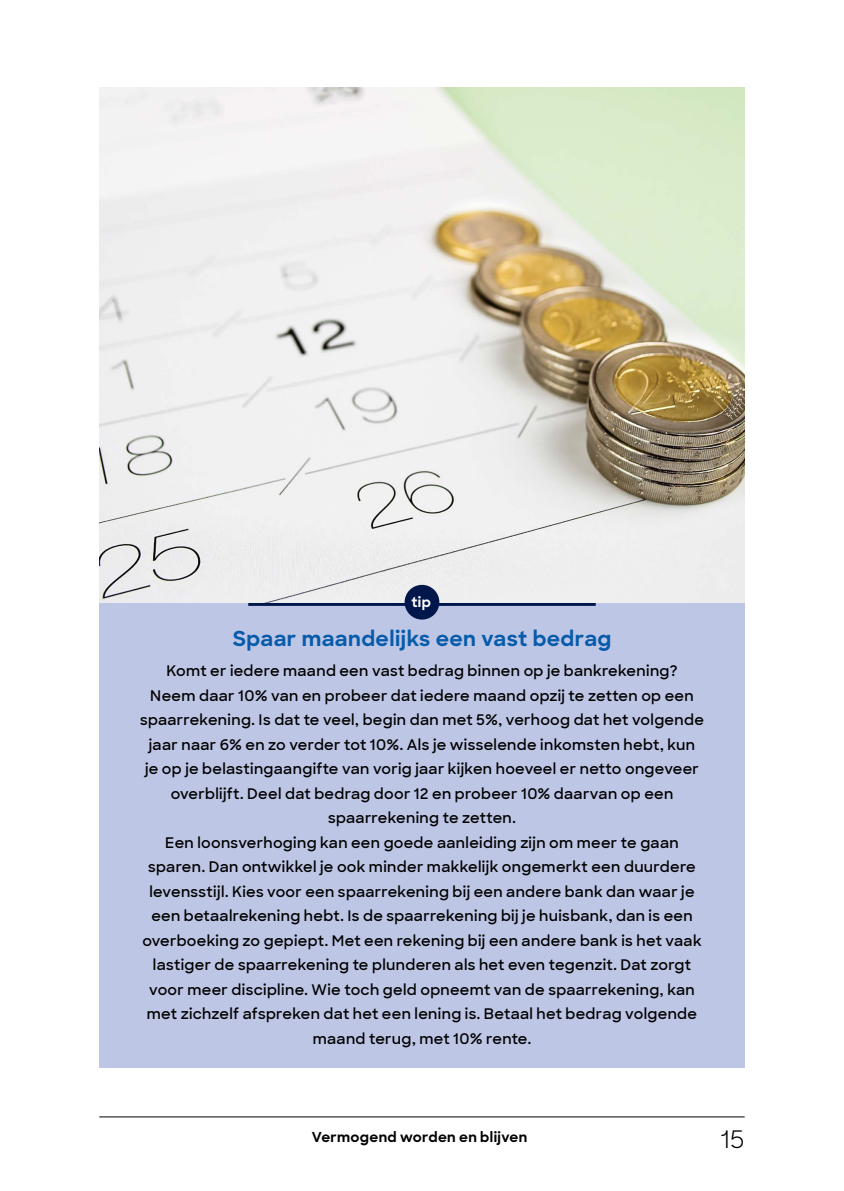
<style>
.page{position:relative;width:844px;height:1191px;background:#fff}
.page>*{position:absolute;margin:0;border:0;box-sizing:border-box;transform-origin:0 0}
.t1{font:24.5px "Sharp Sans";color:#000}
.t2{font:700 21px "Sharp Sans";letter-spacing:.02em;color:#065baa}
.t3{font:600 14.88px/24.5px "Sharp Sans";letter-spacing:.02em;color:#000;text-align:center}
.t4{font:700 14px "Sharp Sans";letter-spacing:.025em;color:#000}
.t5{font:700 14px "Sharp Sans";color:#fff}
</style>
<div class="page">
<hr style="left:99px;top:1116px;width:645px;height:1px;background:#000">
<div style="left:99px;top:602px;width:645px;height:466px;background:#bec6e5"></div>
<svg style="left:248px;top:602px;width:347px;height:4px"></svg>
<img style="left:99px;top:88px;width:645px;height:514px">
<div style="left:404px;top:585px;width:35px;height:34px;background:#00174b;border-radius:50%"></div>
<p class="t5" style="left:411px;top:592px;width:21px">tip</p>
<h2 class="t2" style="left:233px;top:623px;width:380px">Spaar maandelijks een vast bedrag</h2>
<p class="t3" style="left:140px;top:658px;width:565px">Komt er iedere maand een vast bedrag binnen op je bankrekening?<br>Neem daar 10% van en probeer dat iedere maand opzij te zetten op een spaarrekening. Is dat te veel, begin dan met 5%, verhoog dat het volgende jaar naar 6% en zo verder tot 10%. Als je wisselende inkomsten hebt, kun<br>je op je belastingaangifte van vorig jaar kijken hoeveel er netto ongeveer overblijft. Deel dat bedrag door 12 en probeer 10% daarvan op een spaarrekening te zetten.<br>Een loonsverhoging kan een goede aanleiding zijn om meer te gaan sparen. Dan ontwikkel je ook minder makkelijk ongemerkt een duurdere levensstijl. Kies voor een spaarrekening bij een andere bank dan waar je een betaalrekening hebt. Is de spaarrekening bij je huisbank, dan is een overboeking zo gepiept. Met een rekening bij een andere bank is het vaak lastiger de spaarrekening te plunderen als het even tegenzit. Dat zorgt voor meer discipline. Wie toch geld opneemt van de spaarrekening, kan met zichzelf afspreken dat het een lening is. Betaal het bedrag volgende maand terug, met 10% rente.</p>
<p class="t4" style="left:311px;top:1126px;width:217px">Vermogend worden en blijven</p>
<h1 class="t1" style="left:719px;top:1120px;width:26px">15</h1>
</div>
